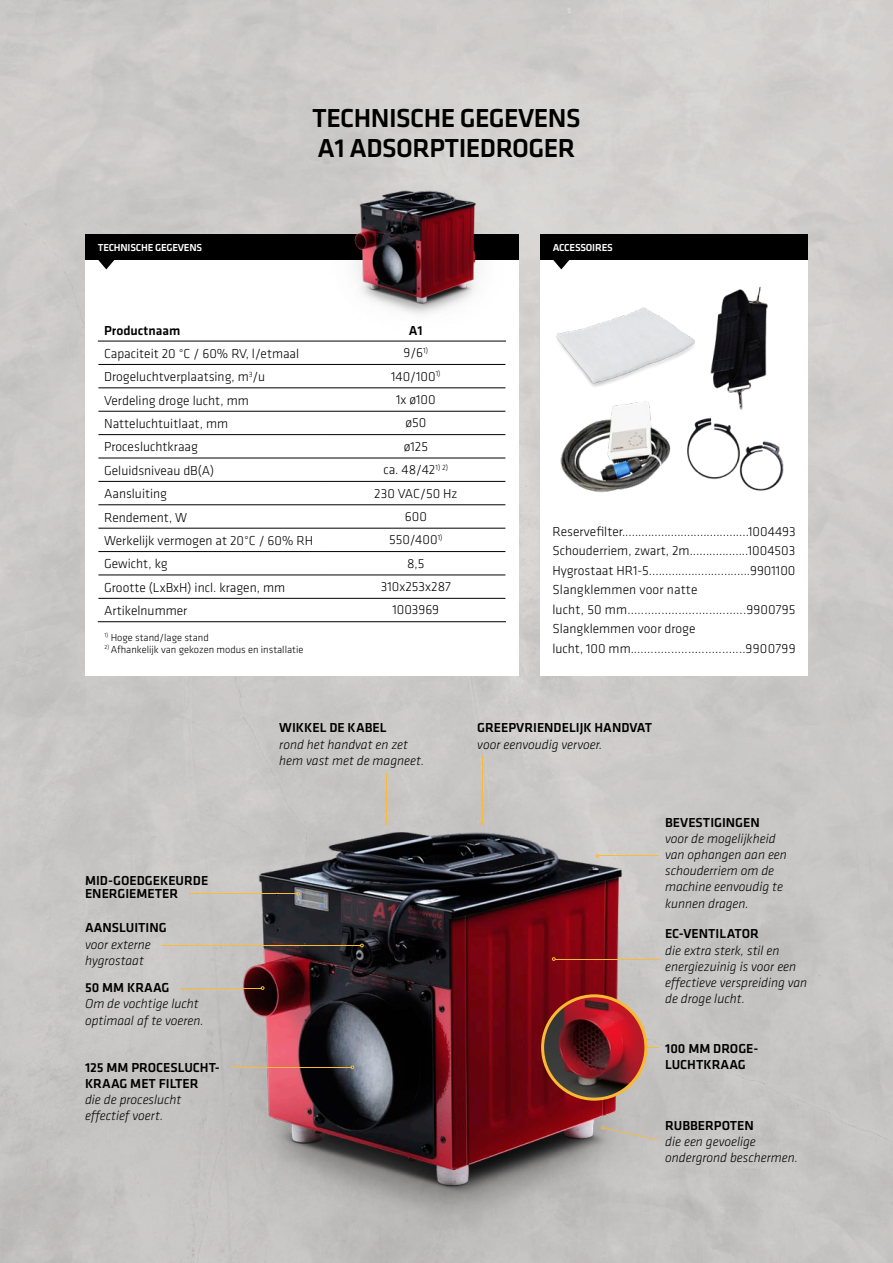
<style>
.page{position:relative;width:893px;height:1263px;background:#fff}
.page>*{position:absolute;margin:0;border:0;box-sizing:border-box;transform-origin:0 0}
.t1{font:500 27px/30px "Klavika";letter-spacing:-.02em;color:#000}
.t2{font:300 13.5px/19.5px "Klavika";color:#000}
.t3{font:italic 300 13.5px/16.2px "Klavika";color:#000}
.t4{font:500 13.5px/16.2px "Klavika";color:#000}
.t5{font:300 10.5px "Klavika";color:#000}
.t6{font:500 10.5px "Klavika";letter-spacing:-.02em;color:#fff}
</style>
<div class="page">
<div style="left:85px;top:234px;width:434px;height:25px;background:#000"></div>
<svg style="left:98px;top:259px;width:17px;height:10px"></svg>
<div style="left:540px;top:234px;width:268px;height:25px;background:#000"></div>
<svg style="left:553px;top:259px;width:17px;height:10px"></svg>
<hr style="left:98px;top:341px;width:228px;height:1px;background:#000">
<hr style="left:326px;top:341px;width:180px;height:1px;background:#000">
<hr style="left:98px;top:364px;width:228px;height:1px;background:#000">
<hr style="left:326px;top:364px;width:179px;height:1px;background:#000">
<hr style="left:98px;top:387px;width:228px;height:1px;background:#000">
<hr style="left:326px;top:387px;width:179px;height:1px;background:#000">
<hr style="left:98px;top:411px;width:228px;height:1px;background:#000">
<hr style="left:326px;top:411px;width:179px;height:1px;background:#000">
<hr style="left:98px;top:434px;width:228px;height:1px;background:#000">
<hr style="left:326px;top:434px;width:179px;height:1px;background:#000">
<hr style="left:98px;top:458px;width:228px;height:1px;background:#000">
<hr style="left:326px;top:458px;width:179px;height:1px;background:#000">
<hr style="left:98px;top:481px;width:228px;height:1px;background:#000">
<hr style="left:326px;top:481px;width:179px;height:1px;background:#000">
<hr style="left:98px;top:504px;width:228px;height:1px;background:#000">
<hr style="left:326px;top:504px;width:179px;height:1px;background:#000">
<hr style="left:98px;top:528px;width:228px;height:1px;background:#000">
<hr style="left:326px;top:528px;width:179px;height:1px;background:#000">
<hr style="left:98px;top:551px;width:228px;height:1px;background:#000">
<hr style="left:326px;top:551px;width:179px;height:1px;background:#000">
<hr style="left:98px;top:575px;width:228px;height:1px;background:#000">
<hr style="left:326px;top:575px;width:179px;height:1px;background:#000">
<hr style="left:98px;top:598px;width:228px;height:1px;background:#000">
<hr style="left:326px;top:598px;width:179px;height:1px;background:#000">
<hr style="left:98px;top:621px;width:228px;height:1px;background:#000">
<hr style="left:326px;top:621px;width:180px;height:1px;background:#000">
<img style="left:0;top:654px;width:865px;height:609px">
<hr style="left:189px;top:893px;width:108px;height:1px;background:#fabb32">
<hr style="left:180px;top:988px;width:81px;height:1px;background:#fabb32">
<svg style="left:261px;top:986px;width:3px;height:4px"></svg>
<hr style="left:231px;top:1067px;width:120px;height:1px;background:#fabb32">
<svg style="left:351px;top:1065px;width:3px;height:4px"></svg>
<hr style="left:386px;top:773px;width:1px;height:49px;background:#fabb32">
<hr style="left:482px;top:756px;width:1px;height:66px;background:#fabb32">
<svg style="left:480px;top:821px;width:4px;height:4px"></svg>
<hr style="left:599px;top:855px;width:59px;height:1px;background:#fabb32">
<svg style="left:596px;top:854px;width:3px;height:4px"></svg>
<svg style="left:601px;top:1126px;width:57px;height:14px"></svg>
<svg style="left:647px;top:1046px;width:11px;height:3px"></svg>
<hr style="left:162px;top:945px;width:198px;height:1px;background:#fabb32">
<svg style="left:360px;top:944px;width:4px;height:3px"></svg>
<hr style="left:555px;top:959px;width:103px;height:1px;background:#fabb32">
<svg style="left:552px;top:957px;width:3px;height:4px"></svg>
<img style="left:277px;top:113px;width:275px;height:221px">
<img style="left:560px;top:404px;width:90px;height:89px">
<img style="left:548px;top:291px;width:147px;height:113px">
<img style="left:710px;top:266px;width:139px;height:150px">
<img style="left:646px;top:412px;width:142px;height:81px">
<img style="left:543px;top:996px;width:103px;height:103px;border-radius:52px">
<div style="left:541px;top:994px;width:106px;height:107px;border:3px solid #fabb32;border-radius:50%"></div>
<svg style="left:297px;top:892px;width:3px;height:4px"></svg>
<h1 class="t1" style="left:312px;top:102px;width:270px">TECHNISCHE GEGEVENS<br>A1 ADSORPTIEDROGER</h1>
<p class="t6" style="left:98px;top:240px;width:106px">TECHNISCHE GEGEVENS</p>
<p class="t6" style="left:553px;top:240px;width:62px">ACCESSOIRES</p>
<p class="t4" style="left:104px;top:322px;width:78px">Productnaam</p>
<p class="t4" style="left:409px;top:322px;width:15px">A1</p>
<p class="t2" style="left:104px;top:343px;width:197px">Capaciteit 20 °C / 60% RV, l/etmaal</p>
<p class="t2" style="left:404px;top:343px;width:26px">9/6<sup>1)</sup></p>
<p class="t2" style="left:104px;top:367px;width:163px">Drogeluchtverplaatsing, m<sup>3</sup>/u</p>
<p class="t2" style="left:391px;top:366px;width:51px">140/100<sup>1)</sup></p>
<p class="t2" style="left:104px;top:390px;width:146px">Verdeling droge lucht, mm</p>
<p class="t2" style="left:396px;top:390px;width:41px">1x ø100</p>
<p class="t2" style="left:104px;top:414px;width:126px">Natteluchtuitlaat, mm</p>
<p class="t2" style="left:405px;top:413px;width:22px">ø50</p>
<p class="t2" style="left:104px;top:437px;width:95px">Procesluchtkraag</p>
<p class="t2" style="left:404px;top:436px;width:26px">ø125</p>
<p class="t2" style="left:104px;top:460px;width:111px">Geluidsniveau dB(A)</p>
<p class="t2" style="left:383px;top:460px;width:66px">ca. 48/42<sup>1)</sup> <sup>2)</sup></p>
<p class="t2" style="left:104px;top:484px;width:65px">Aansluiting</p>
<p class="t2" style="left:374px;top:483px;width:85px">230 VAC/50 Hz</p>
<p class="t2" style="left:104px;top:507px;width:85px">Rendement, W</p>
<p class="t2" style="left:405px;top:506px;width:24px">600</p>
<p class="t2" style="left:104px;top:530px;width:211px">Werkelijk vermogen at 20°C / 60% RH</p>
<p class="t2" style="left:389px;top:530px;width:55px">550/400<sup>1)</sup></p>
<p class="t2" style="left:104px;top:554px;width:65px">Gewicht, kg</p>
<p class="t2" style="left:407px;top:553px;width:19px">8,5</p>
<p class="t2" style="left:104px;top:577px;width:183px">Grootte (LxBxH) incl. kragen, mm</p>
<p class="t2" style="left:381px;top:577px;width:71px">310x253x287</p>
<p class="t2" style="left:104px;top:601px;width:85px">Artikelnummer</p>
<p class="t2" style="left:392px;top:600px;width:48px">1003969</p>
<p class="t5" style="left:105px;top:631px;width:106px"><sup>1)</sup> Hoge stand/lage stand</p>
<p class="t5" style="left:105px;top:643px;width:200px"><sup>2)</sup> Afhankelijk van gekozen modus en installatie</p>
<p class="t2" style="left:552px;top:521px;width:245px">Reservefilter.......................................1004493<br>Schouderriem, zwart, 2m..................1004503<br>Hygrostaat HR1-5...............................9901100<br>Slangklemmen voor natte<br>lucht, 50 mm...................................9900795<br>Slangklemmen voor droge<br>lucht, 100 mm..................................9900799</p>
<p class="t4" style="left:85px;top:873px;width:125px;line-height:13.5px">MID-GOEDGEKEURDE<br>ENERGIEMETER</p>
<p class="t4" style="left:85px;top:919px;width:83px">AANSLUITING</p>
<p class="t3" style="left:85px;top:936px;width:67px">voor externe hygrostaat</p>
<p class="t4" style="left:85px;top:979px;width:86px">50 MM KRAAG</p>
<p class="t3" style="left:85px;top:996px;width:120px">Om de vochtige lucht optimaal af te voeren.</p>
<p class="t4" style="left:85px;top:1059px;width:136px">125 MM PROCESLUCHT-<br>KRAAG MET FILTER</p>
<p class="t3" style="left:85px;top:1091px;width:98px">die de proceslucht effectief voert.</p>
<p class="t4" style="left:279px;top:719px;width:109px">WIKKEL DE KABEL</p>
<p class="t3" style="left:279px;top:736px;width:147px">rond het handvat en zet hem vast met de magneet.</p>
<p class="t4" style="left:477px;top:719px;width:176px">GREEPVRIENDELIJK HANDVAT</p>
<p class="t3" style="left:477px;top:736px;width:127px">voor eenvoudig vervoer.</p>
<p class="t4" style="left:665px;top:814px;width:96px">BEVESTIGINGEN</p>
<p class="t3" style="left:665px;top:830px;width:123px">voor de mogelijkheid van ophangen aan een schouderriem om de machine eenvoudig te kunnen dragen.</p>
<p class="t4" style="left:665px;top:925px;width:95px">EC-VENTILATOR</p>
<p class="t3" style="left:665px;top:942px;width:144px">die extra sterk, stil en energiezuinig is voor een effectieve verspreiding van de droge lucht.</p>
<p class="t4" style="left:665px;top:1040px;width:95px">100 MM DROGE-<br>LUCHTKRAAG</p>
<p class="t4" style="left:665px;top:1117px;width:90px">RUBBERPOTEN</p>
<p class="t3" style="left:665px;top:1133px;width:134px">die een gevoelige ondergrond beschermen.</p>
</div>
